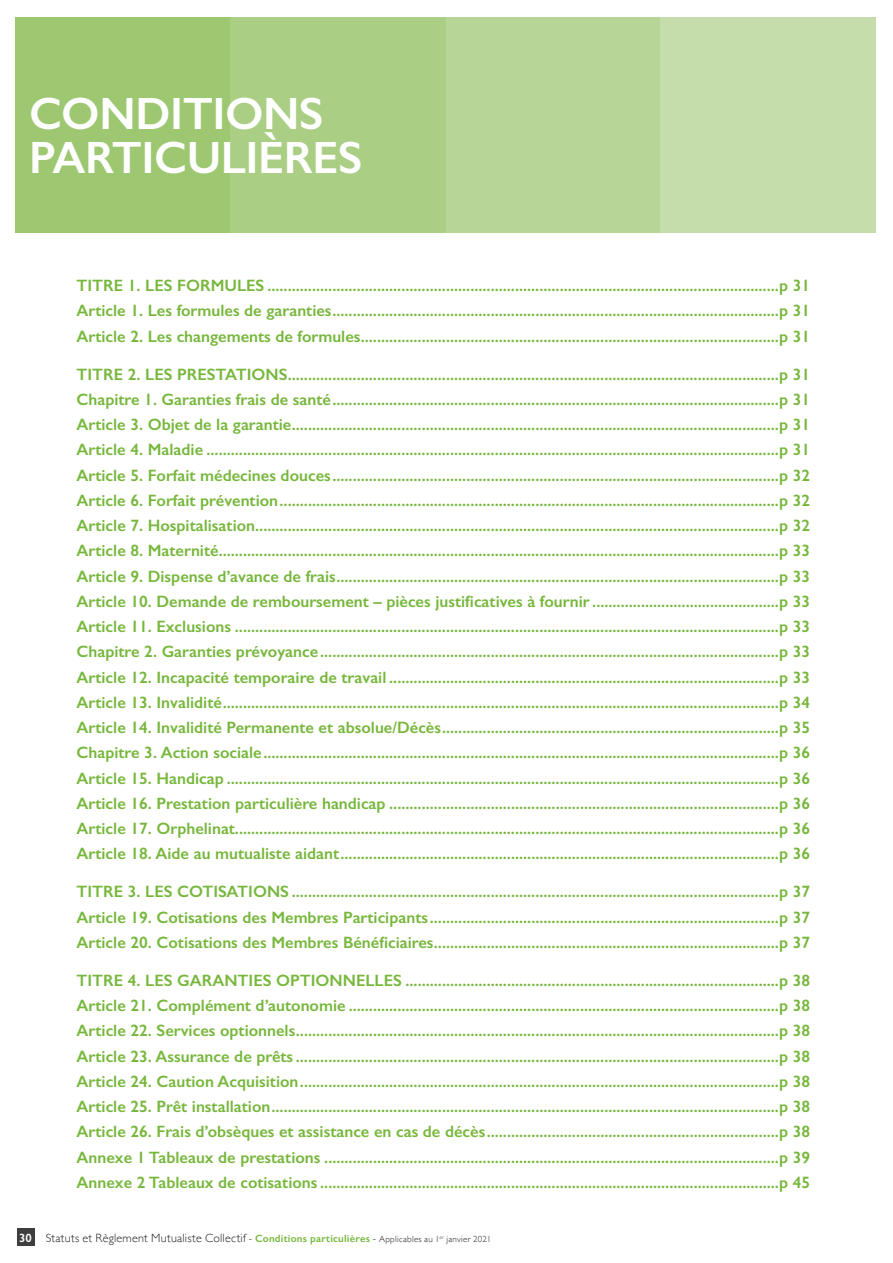
<style>
.page{position:relative;width:893px;height:1263px;background:#fff}
.page>*{position:absolute;margin:0;border:0;box-sizing:border-box;transform-origin:0 0}
.t1{font:600 45.45px/44.1px "Gill Sans";letter-spacing:-.01em;color:#fff}
.t2{font:600 16.5px/25.2px "Gill Sans";color:#77b73c;text-align:justify}
.t3{font:300 12px "Gill Sans";letter-spacing:.02em;color:#231f20}
.t4{font:600 12px "Gill Sans";color:#fff}
.t5{font:300 9px "Gill Sans";letter-spacing:.025em;color:#231f20}
.s1{font-size:10.5px}
.s2{font-weight:600;font-size:10.5px;color:#77b73c}
.s3{font-size:9px}
</style>
<div class="page">
<div style="left:16px;top:17px;width:215px;height:215px;background:#9dc871"></div>
<div style="left:446px;top:17px;width:215px;height:215px;background:#b7d596"></div>
<div style="left:231px;top:17px;width:215px;height:215px;background:#aace84"></div>
<div style="left:661px;top:17px;width:215px;height:215px;background:#c5ddaa"></div>
<div style="left:17px;top:1229px;width:17px;height:17px;background:#3e3e3f"></div>
<h1 class="t1" style="left:29px;top:91px;width:335px">CONDITIONS<br>PARTICULIÈRES</h1>
<p class="t2" style="left:77px;top:273px;width:735px">TITRE 1. LES FORMULES ..............................................................................................................................p 31<br>Article 1. Les formules de garanties ..............................................................................................................p 31<br>Article 2. Les changements de formules .......................................................................................................p 31</p>
<p class="t2" style="left:77px;top:361px;width:735px">TITRE 2. LES PRESTATIONS .........................................................................................................................p 31<br>Chapitre 1. Garanties frais de santé ..............................................................................................................p 31<br>Article 3. Objet de la garantie ........................................................................................................................p 31<br>Article 4. Maladie .............................................................................................................................................p 31<br>Article 5. Forfait médecines douces ..............................................................................................................p 32<br>Article 6. Forfait prévention ...........................................................................................................................p 32<br>Article 7. Hospitalisation.................................................................................................................................p 32<br>Article 8. Maternité..........................................................................................................................................p 33<br>Article 9. Dispense d’avance de frais .............................................................................................................p 33<br>Article 10. Demande de remboursement – pièces justificatives à fournir ..............................................p 33<br>Article 11. Exclusions ......................................................................................................................................p 33<br>Chapitre 2. Garanties prévoyance .................................................................................................................p 33<br>Article 12. Incapacité temporaire de travail ................................................................................................p 33<br>Article 13. Invalidité .........................................................................................................................................p 34<br>Article 14. Invalidité Permanente et absolue/Décès ...................................................................................p 35<br>Chapitre 3. Action sociale ...............................................................................................................................p 36<br>Article 15. Handicap ........................................................................................................................................p 36<br>Article 16. Prestation particulière handicap ................................................................................................p 36<br>Article 17. Orphelinat......................................................................................................................................p 36<br>Article 18. Aide au mutualiste aidant ............................................................................................................p 36</p>
<p class="t2" style="left:77px;top:879px;width:735px">TITRE 3. LES COTISATIONS ........................................................................................................................p 37<br>Article 19. Cotisations des Membres Participants ......................................................................................p 37<br>Article 20. Cotisations des Membres Bénéficiaires .....................................................................................p 37</p>
<p class="t2" style="left:77px;top:967px;width:735px">TITRE 4. LES GARANTIES OPTIONNELLES ............................................................................................p 38<br>Article 21. Complément d’autonomie ..........................................................................................................p 38<br>Article 22. Services optionnels .......................................................................................................................p 38<br>Article 23. Assurance de prêts .......................................................................................................................p 38<br>Article 24. Caution Acquisition ......................................................................................................................p 38<br>Article 25. Prêt installation .............................................................................................................................p 38<br>Article 26. Frais d’obsèques et assistance en cas de décès ........................................................................p 38<br>Annexe 1 Tableaux de prestations ................................................................................................................p 39<br>Annexe 2 Tableaux de cotisations .................................................................................................................p 45</p>
<p class="t3" style="left:46px;top:1228px;width:400px">Statuts et Règlement Mutualiste Collectif <span class="s1">-</span> <span class="s2">Conditions particulières</span> <span class="s1">-</span> <span class="s3">Applicables au 1</span><sup>er</sup></p>
<p class="t4" style="left:19px;top:1230px;width:14px">30</p>
<p class="t5" style="left:446px;top:1231px;width:46px">janvier 2021</p>
</div>
